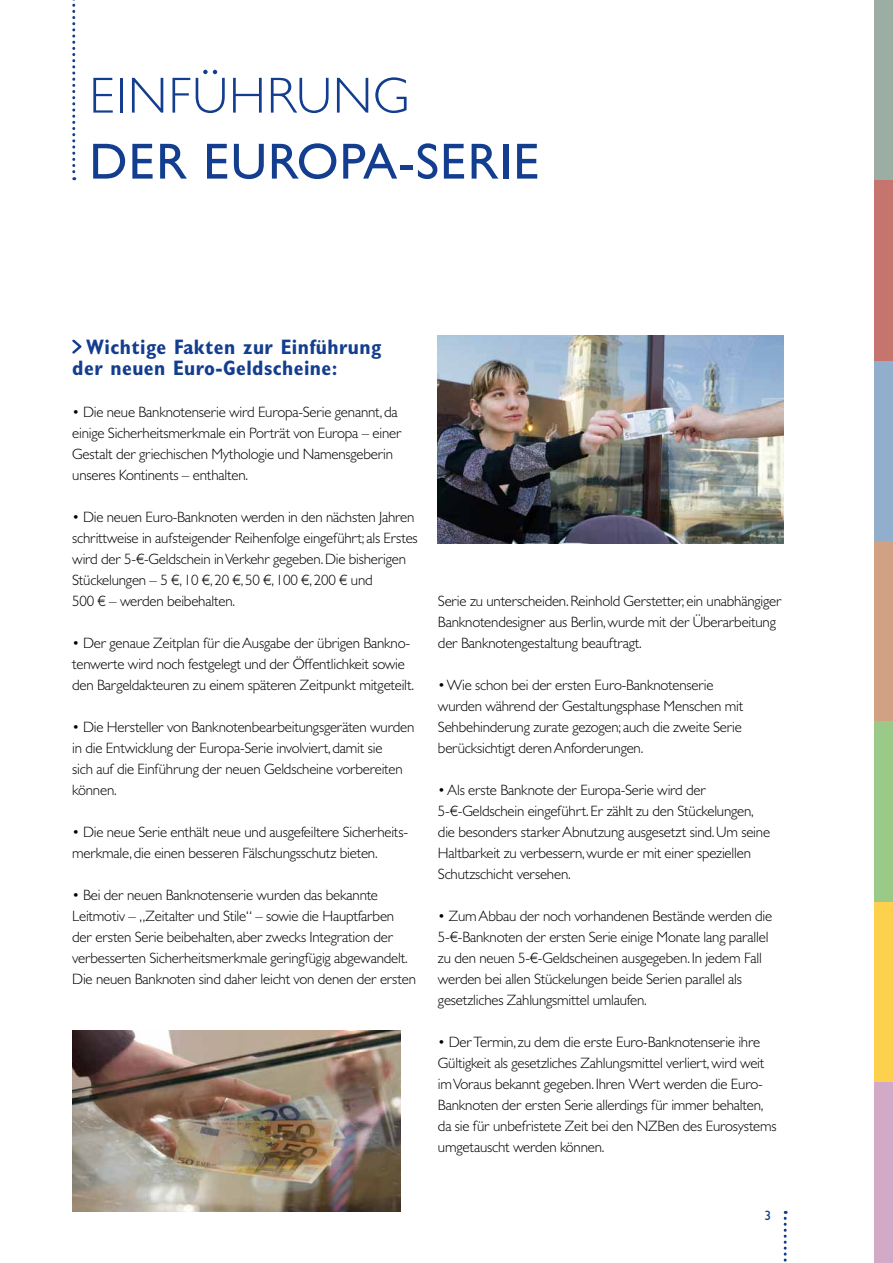
<style>
.page{position:relative;width:893px;height:1263px;background:#fff}
.page>*{position:absolute;margin:0;border:0;box-sizing:border-box;transform-origin:0 0}
.t1{font:500 51px "Gill Sans MT Pro";letter-spacing:.02em;color:#133d8e}
.t2{font:300 51px "Gill Sans MT Pro";letter-spacing:.02em;color:#133d8e}
.t3{font:700 condensed 21px/21px "Gill Sans MT Pro";letter-spacing:.02em;color:#133d8e}
.t4{font:300 15px/21px "Gill Sans MT Pro";letter-spacing:-.015em;color:#000}
.t5{font:500 13.5px "Gill Sans MT Pro";color:#133d8e}
</style>
<div class="page">
<div style="left:875px;top:0;width:18px;height:180px;background:#9cada3"></div>
<div style="left:875px;top:180px;width:18px;height:181px;background:#c6746e"></div>
<div style="left:875px;top:361px;width:18px;height:180px;background:#91afcc"></div>
<div style="left:875px;top:541px;width:18px;height:181px;background:#d2a183"></div>
<div style="left:875px;top:722px;width:18px;height:180px;background:#9bca88"></div>
<div style="left:875px;top:902px;width:18px;height:180px;background:#fdd14d"></div>
<div style="left:875px;top:1082px;width:18px;height:181px;background:#d2a9c7"></div>
<svg style="left:784px;top:1211px;width:3px;height:51px"></svg>
<svg style="left:72px;top:0;width:3px;height:180px"></svg>
<svg style="left:72px;top:340px;width:10px;height:14px"></svg>
<img style="left:437px;top:335px;width:347px;height:209px">
<img style="left:72px;top:1030px;width:329px;height:181px">
<h1 class="t2" style="left:89px;top:65px;width:112px">Einführ</h1>
<h1 class="t2" style="left:296px;top:65px;width:114px">ung</h1>
<h1 class="t1" style="left:89px;top:131px;width:452px">DER EUROPA-SERIE</h1>
<h2 class="t3" style="left:72px;top:336px;width:310px;text-indent:14px">Wichtige Fakten zur Einführung der neuen Euro-Geldscheine:</h2>
<p class="t4" style="left:72px;top:401px;width:331px">• Die neue Banknotenserie wird Europa-Serie genannt, da einige Sicherheitsmerkmale ein Porträt von Europa – einer Gestalt der griechischen Mythologie und Namensgeberin unseres Kontinents – enthalten.</p>
<p class="t4" style="left:72px;top:506px;width:347px">• Die neuen Euro-Banknoten werden in den nächsten Jahren schrittweise in aufsteigender Reihenfolge eingeführt; als Erstes wird der 5-€-Geldschein in Verkehr gegeben. Die bisherigen Stückelungen – 5 €, 10 €, 20 €, 50 €, 100 €, 200 € und<br>500 € – werden beibehalten.</p>
<p class="t4" style="left:72px;top:632px;width:343px">• Der genaue Zeitplan für die Ausgabe der übrigen Bankno&shy;tenwerte wird noch festgelegt und der Öffentlichkeit sowie den Bargeldakteuren zu einem späteren Zeitpunkt mitgeteilt.</p>
<p class="t4" style="left:72px;top:716px;width:344px">• Die Hersteller von Banknotenbearbeitungsgeräten wurden in die Entwicklung der Europa-Serie involviert, damit sie<br>sich auf die Einführung der neuen Geldscheine vorbereiten können.</p>
<p class="t4" style="left:72px;top:821px;width:337px">• Die neue Serie enthält neue und ausgefeiltere Sicherheits&shy;merkmale, die einen besseren Fälschungsschutz bieten.</p>
<p class="t4" style="left:72px;top:884px;width:345px">• Bei der neuen Banknotenserie wurden das bekannte Leitmotiv – „Zeitalter und Stile“ – sowie die Hauptfarben der ersten Serie beibehalten, aber zwecks I ntegration der verbesserten Sicherheitsmerkmale geringfügig abgewandelt.<br>Die neuen Banknoten sind daher leicht von denen der ersten</p>
<p class="t4" style="left:438px;top:590px;width:345px">Serie zu unterscheiden. Reinhold Gerstetter, ein unabhängiger<br>Banknotendesigner aus Berlin, wurde mit der Überarbeitung der Banknotengestaltung beauftragt.</p>
<p class="t4" style="left:438px;top:674px;width:307px">• Wie schon bei der ersten Euro-Banknotenserie wurden während der Gestaltungsphase Menschen mit Sehbehinderung zurate gezogen; auch die zweite Serie berücksichtigt deren Anforderungen.</p>
<p class="t4" style="left:438px;top:779px;width:334px">• Als erste Banknote der Europa-Serie wird der 5-€-Geldschein eingeführt. Er zählt zu den Stückelungen, die besonders starker Abnutzung ausgesetzt sind. Um seine Haltbarkeit zu verbessern, wurde er mit einer speziellen Schutzschicht versehen.</p>
<p class="t4" style="left:438px;top:905px;width:336px">• Zum Abbau der noch vorhandenen Bestände werden die 5-€-Banknoten der ersten Serie einige Monate lang parallel zu den neuen 5-€-Geldscheinen ausgegeben. I n jedem Fall werden bei allen Stückelungen beide Serien parallel als gesetzliches Zahlungsmittel umlaufen.</p>
<p class="t4" style="left:438px;top:1031px;width:340px">• Der Termin, zu dem die erste Euro-Banknotenserie ihre Gültigkeit als gesetzliches Zahlungsmittel verliert, wird weit im Voraus bekannt gegeben. I hren Wert werden die Euro-Banknoten der ersten Serie allerdings für immer behalten, da sie für unbefristete Zeit bei den NZBen des Eurosystems umgetauscht werden können.</p>
<p class="t5" style="left:765px;top:1207px;width:8px">3</p>
</div>
